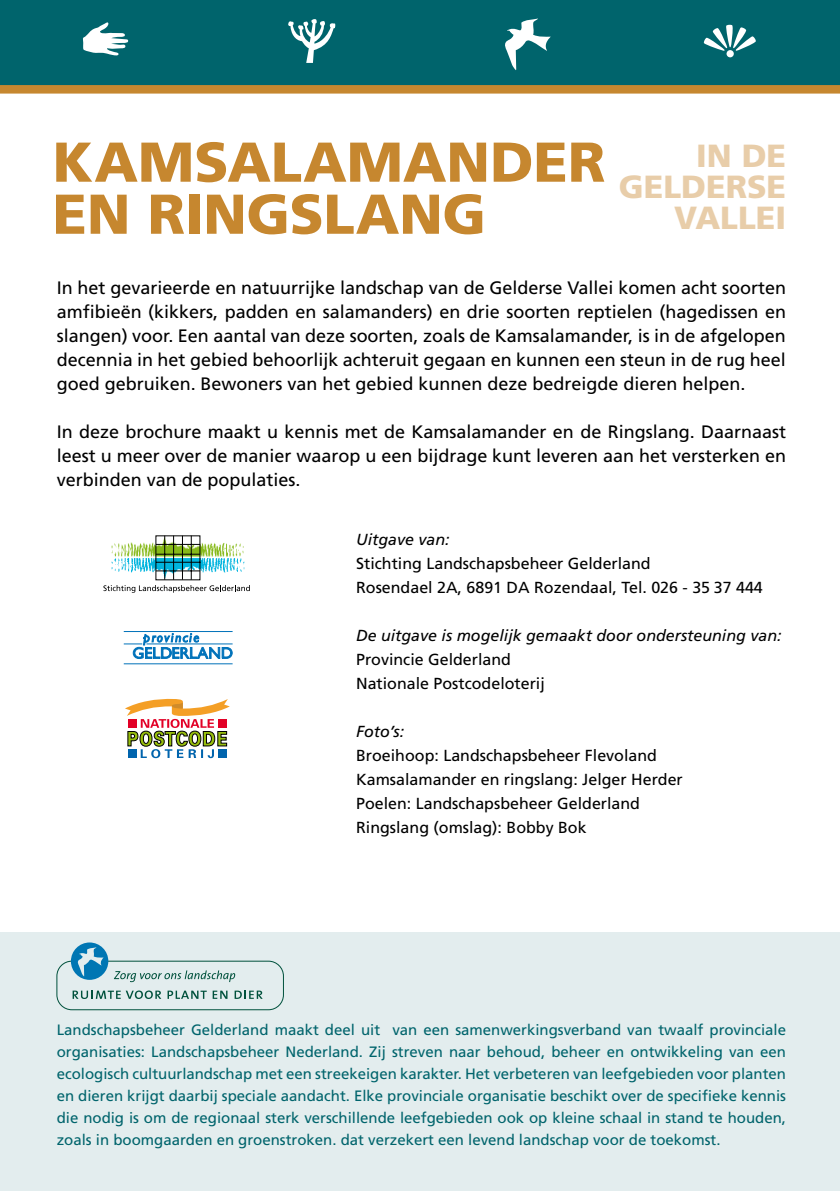
<style>
.page{position:relative;width:840px;height:1191px;background:#fff}
.page>*{position:absolute;margin:0;border:0;box-sizing:border-box;transform-origin:0 0}
.t1{font:900 56px/52px "Frutiger";color:#c6872f}
.t2{font:900 32px/30.8px "Frutiger";color:#e8cda9;text-align:right}
.t3{font:18px/24px "Frutiger";color:#000;text-align:justify}
.t4{font:16px/24px "Frutiger";color:#000}
.t5{font:italic 16px "Frutiger";color:#000}
.t6{font:15px/22px "Frutiger";color:#00646c;text-align:justify}
</style>
<div class="page">
<div style="left:0;top:933px;width:839px;height:258px;background:#e3edee"></div>
<svg style="left:103px;top:535px;width:147px;height:58px"></svg>
<svg style="left:125px;top:698px;width:105px;height:60px"></svg>
<hr style="left:124px;top:663px;width:108px;height:1px;background:#0072ba">
<hr style="left:124px;top:631px;width:108px;height:1px;background:#0072ba">
<svg style="left:124px;top:633px;width:108px;height:25px"></svg>
<div style="left:0;top:0;width:839px;height:85px;background:#00646c"></div>
<div style="left:0;top:85px;width:839px;height:9px;background:#c6872f"></div>
<svg style="left:83px;top:22px;width:45px;height:33px"></svg>
<svg style="left:288px;top:19px;width:47px;height:44px"></svg>
<svg style="left:505px;top:18px;width:45px;height:52px"></svg>
<svg style="left:703px;top:24px;width:52px;height:27px"></svg>
<div style="left:726px;top:50px;width:7px;height:7px;background:#fff;border-radius:50%"></div>
<div style="left:57px;top:960px;width:226px;height:50px;border:1px solid #00513c;border-radius:15px"></div>
<svg style="left:114px;top:970px;width:121px;height:12px"></svg>
<svg style="left:73px;top:990px;width:88px;height:9px"></svg>
<svg style="left:167px;top:990px;width:60px;height:8px"></svg>
<svg style="left:234px;top:990px;width:28px;height:9px"></svg>
<svg style="left:71px;top:942px;width:37px;height:37px"></svg>
<h1 class="t1" style="left:53px;top:136px;width:554px">KAMSALAMANDER<br>EN RINGSLANG</h1>
<h2 class="t2" style="left:618px;top:140px;width:169px">IN DE<br>GELDERSE<br>VALLEI</h2>
<p class="t3" style="left:57px;top:276px;width:730px">I n het gevarieerde en natuurrijke landschap van de Gelderse Vallei komen acht soorten amfibieën (kikkers, padden en salamanders) en drie soorten reptielen (hagedissen en slangen) voor. Een aantal van deze soorten, zoals de Kamsalamander, is in de afgelopen decennia in het gebied behoorlijk achteruit gegaan en kunnen een steun in de rug heel goed gebruiken. Bewoners van het gebied kunnen deze bedreigde dieren helpen.</p>
<p class="t3" style="left:57px;top:420px;width:730px">I n deze brochure maakt u kennis met de Kamsalamander en de Ringslang. Daarnaast leest u meer over de manier waarop u een bijdrage kunt leveren aan het versterken en verbinden van de populaties.</p>
<p class="t5" style="left:356px;top:530px;width:95px">Uitgave van:</p>
<p class="t4" style="left:356px;top:551px;width:408px">Stichting Landschapsbeheer Gelderland<br>Rosendael 2A, 6891 DA Rozendaal, Tel. 026 - 35 37 444</p>
<p class="t5" style="left:356px;top:626px;width:427px">De uitgave is mogelijk gemaakt door ondersteuning van:</p>
<p class="t4" style="left:356px;top:647px;width:190px">Provincie Gelderland<br>Nationale Postcodeloterij</p>
<p class="t5" style="left:356px;top:722px;width:50px">Foto’s:</p>
<p class="t4" style="left:356px;top:743px;width:328px">Broeihoop: Landschapsbeheer Flevoland Kamsalamander en ringslang: Jelger Herder Poelen: Landschapsbeheer Gelderland Ringslang (omslag): Bobby Bok</p>
<p class="t6" style="left:57px;top:1019px;width:730px">Landschapsbeheer Gelderland maakt deel uit van een samenwerkingsverband van twaalf provinciale organisaties: Landschapsbeheer Nederland. Zij streven naar behoud, beheer en ontwikkeling van een ecologisch cultuurlandschap met een streekeigen karakter. Het verbeteren van leefgebieden voor planten en dieren krijgt daarbij speciale aandacht. E lke provinciale organisatie beschikt over de specifieke kennis die nodig is om de regionaal sterk verschillende leefgebieden ook op kleine schaal in stand te houden, zoals in boomgaarden en groenstroken. dat verzekert een levend landschap voor de toekomst.</p>
</div>
